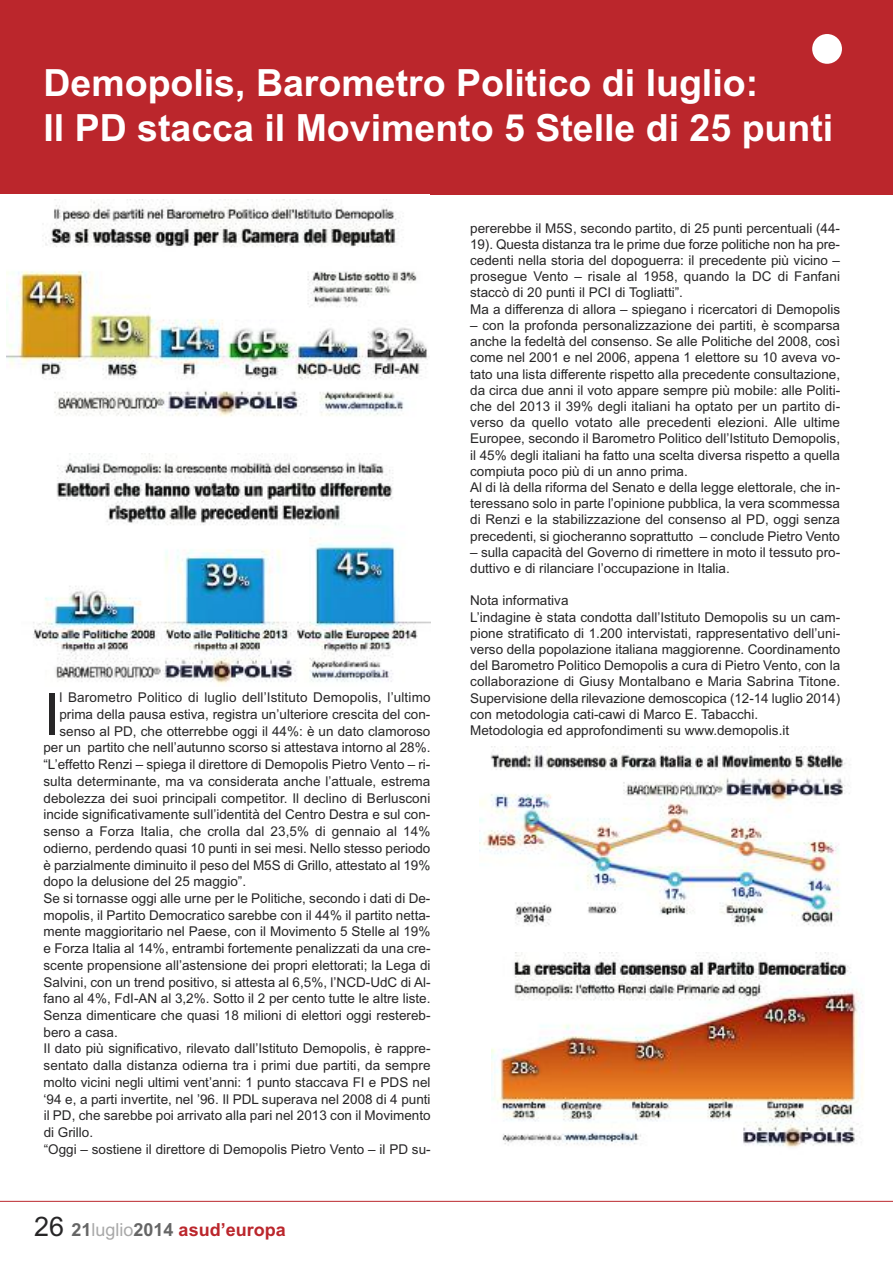
<style>
.page{position:relative;width:893px;height:1263px;background:#fff}
.page>*{position:absolute;margin:0;border:0;box-sizing:border-box;transform-origin:0 0}
.t1{font:57.9px "Arial";color:#272627}
.t2{font:700 37.5px/45px "Arial";color:#fff}
.t3{font:700 18px "Arial";color:#bb262c}
.t4{font:13.5px/16.2px "Arial";color:#272627}
.s1{font-weight:400;font-size:27px;color:#272627}
.s2{color:#666}
.s3{font-weight:400;color:#a9a9a9}
</style>
<div class="page">
<div style="left:0;top:0;width:893px;height:194px;background:#bb262c"></div>
<div style="left:812px;top:34px;width:30px;height:30px;background:#fff;border-radius:50%"></div>
<img style="left:7px;top:200px;width:421px;height:216px">
<hr style="left:0;top:1201px;width:893px;height:1px;background:#bb262c">
<img style="left:33px;top:453px;width:398px;height:232px">
<img style="left:491px;top:952px;width:372px;height:196px">
<img style="left:479px;top:746px;width:371px;height:180px">
<p class="t2" style="left:43px;top:60px;width:791px">Demopolis, Barometro Politico di luglio:<br>Il PD stacca il Movimento 5 Stelle di 25 punti</p>
<p class="t1" style="left:43px;top:681px;width:18px">I</p>
<p class="t4" style="left:60px;top:689px;width:372px">l Barometro Politico di luglio dell’Istituto Demopolis, l’ultimo</p>
<p class="t4" style="left:59px;top:706px;width:372px">prima della pausa estiva, registra un’ulteriore crescita del con-</p>
<p class="t4" style="left:59px;top:723px;width:372px">senso al PD, che otterrebbe oggi il 44%: è un dato clamoroso</p>
<p class="t4" style="left:43px;top:740px;width:388px">per un partito che nell’autunno scorso si attestava intorno al 28%.</p>
<p class="t4" style="left:43px;top:756px;width:388px">“L’effetto Renzi – spiega il direttore di Demopolis Pietro Vento – ri-</p>
<p class="t4" style="left:43px;top:773px;width:388px">sulta determinante, ma va considerata anche l’attuale, estrema</p>
<p class="t4" style="left:43px;top:790px;width:388px">debolezza dei suoi principali competitor. Il declino di Berlusconi</p>
<p class="t4" style="left:43px;top:806px;width:388px">incide significativamente sull’identità del Centro Destra e sul con-</p>
<p class="t4" style="left:43px;top:823px;width:388px">senso a Forza Italia, che crolla dal 23,5% di gennaio al 14%</p>
<p class="t4" style="left:43px;top:840px;width:388px">odierno, perdendo quasi 10 punti in sei mesi. Nello stesso periodo</p>
<p class="t4" style="left:43px;top:857px;width:388px">è parzialmente diminuito il peso del M5S di Grillo, attestato al 19%</p>
<p class="t4" style="left:43px;top:873px;width:204px">dopo la delusione del 25 maggio”.</p>
<p class="t4" style="left:43px;top:890px;width:388px">Se si tornasse oggi alle urne per le Politiche, secondo i dati di De-</p>
<p class="t4" style="left:44px;top:907px;width:388px">mopolis, il Partito Democratico sarebbe con il 44% il partito netta-</p>
<p class="t4" style="left:44px;top:924px;width:388px">mente maggioritario nel Paese, con il Movimento 5 Stelle al 19%</p>
<p class="t4" style="left:44px;top:940px;width:388px">e Forza Italia al 14%, entrambi fortemente penalizzati da una cre-</p>
<p class="t4" style="left:44px;top:957px;width:388px">scente propensione all’astensione dei propri elettorati; la Lega di</p>
<p class="t4" style="left:44px;top:974px;width:388px">Salvini, con un trend positivo, si attesta al 6,5%, l’NCD-UdC di Al-</p>
<p class="t4" style="left:44px;top:990px;width:388px">fano al 4%, FdI-AN al 3,2%. Sotto il 2 per cento tutte le altre liste.</p>
<p class="t4" style="left:44px;top:1007px;width:388px">Senza dimenticare che quasi 18 milioni di elettori oggi restereb-</p>
<p class="t4" style="left:44px;top:1024px;width:76px">bero a casa.</p>
<p class="t4" style="left:44px;top:1041px;width:388px">Il dato più significativo, rilevato dall’Istituto Demopolis, è rappre-</p>
<p class="t4" style="left:44px;top:1057px;width:388px">sentato dalla distanza odierna tra i primi due partiti, da sempre</p>
<p class="t4" style="left:44px;top:1074px;width:388px">molto vicini negli ultimi vent’anni: 1 punto staccava FI e PDS nel</p>
<p class="t4" style="left:44px;top:1091px;width:388px">‘94 e, a parti invertite, nel ’96. Il PDL superava nel 2008 di 4 punti</p>
<p class="t4" style="left:44px;top:1107px;width:388px">il PD, che sarebbe poi arrivato alla pari nel 2013 con il Movimento</p>
<p class="t4" style="left:44px;top:1124px;width:51px">di Grillo.</p>
<p class="t4" style="left:44px;top:1141px;width:388px">“Oggi – sostiene il direttore di Demopolis Pietro Vento – il PD su-</p>
<p class="t3" style="left:34px;top:1219px;width:253px"><span class="s1">26</span> <span class="s2">21</span><span class="s3">luglio</span><span class="s2">2014</span> asud’europa</p>
<p class="t4" style="left:470px;top:220px;width:371px">pererebbe il M5S, secondo partito, di 25 punti percentuali (44- 19). Questa distanza tra le prime due forze politiche non ha pre&shy;cedenti nella storia del dopoguerra: il precedente più vicino – prosegue Vento – risale al 1958, quando la DC di Fanfani staccò di 20 punti il PCI di Togliatti”.<br>Ma a differenza di allora – spiegano i ricercatori di Demopolis</p>
<p class="t4" style="left:470px;top:317px;width:371px">– con la profonda personalizzazione dei partiti, è scomparsa anche la fedeltà del consenso. Se alle Politiche del 2008, così come nel 2001 e nel 2006, appena 1 elettore su 10 aveva vo&shy;tato una lista differente rispetto alla precedente consultazione, da circa due anni il voto appare sempre più mobile: alle Politi&shy;che del 2013 il 39% degli italiani ha optato per un partito di&shy;verso da quello votato alle precedenti elezioni. Alle ultime Europee, secondo il Barometro Politico dell’Istituto Demopolis, il 45% degli italiani ha fatto una scelta diversa rispetto a quella compiuta poco più di un anno prima.<br>Al di là della riforma del Senato e della legge elettorale, che in&shy;teressano solo in parte l’opinione pubblica, la vera scommessa di Renzi e la stabilizzazione del consenso al PD, oggi senza precedenti, si giocheranno soprattutto – conclude Pietro Vento</p>
<p class="t4" style="left:470px;top:544px;width:371px">– sulla capacità del Governo di rimettere in moto il tessuto pro&shy;duttivo e di rilanciare l’occupazione in Italia.</p>
<p class="t4" style="left:470px;top:592px;width:371px">Nota informativa<br>L’indagine è stata condotta dall’Istituto Demopolis su un cam&shy;pione stratificato di 1.200 intervistati, rappresentativo dell’uni&shy;verso della popolazione italiana maggiorenne. Coordinamento del Barometro Politico Demopolis a cura di Pietro Vento, con la collaborazione di Giusy Montalbano e Maria Sabrina Titone.<br>Supervisione della rilevazione demoscopica (12-14 luglio 2014) con metodologia cati-cawi di Marco E. Tabacchi.<br>Metodologia ed approfondimenti su www.demopolis.it</p>
</div>
